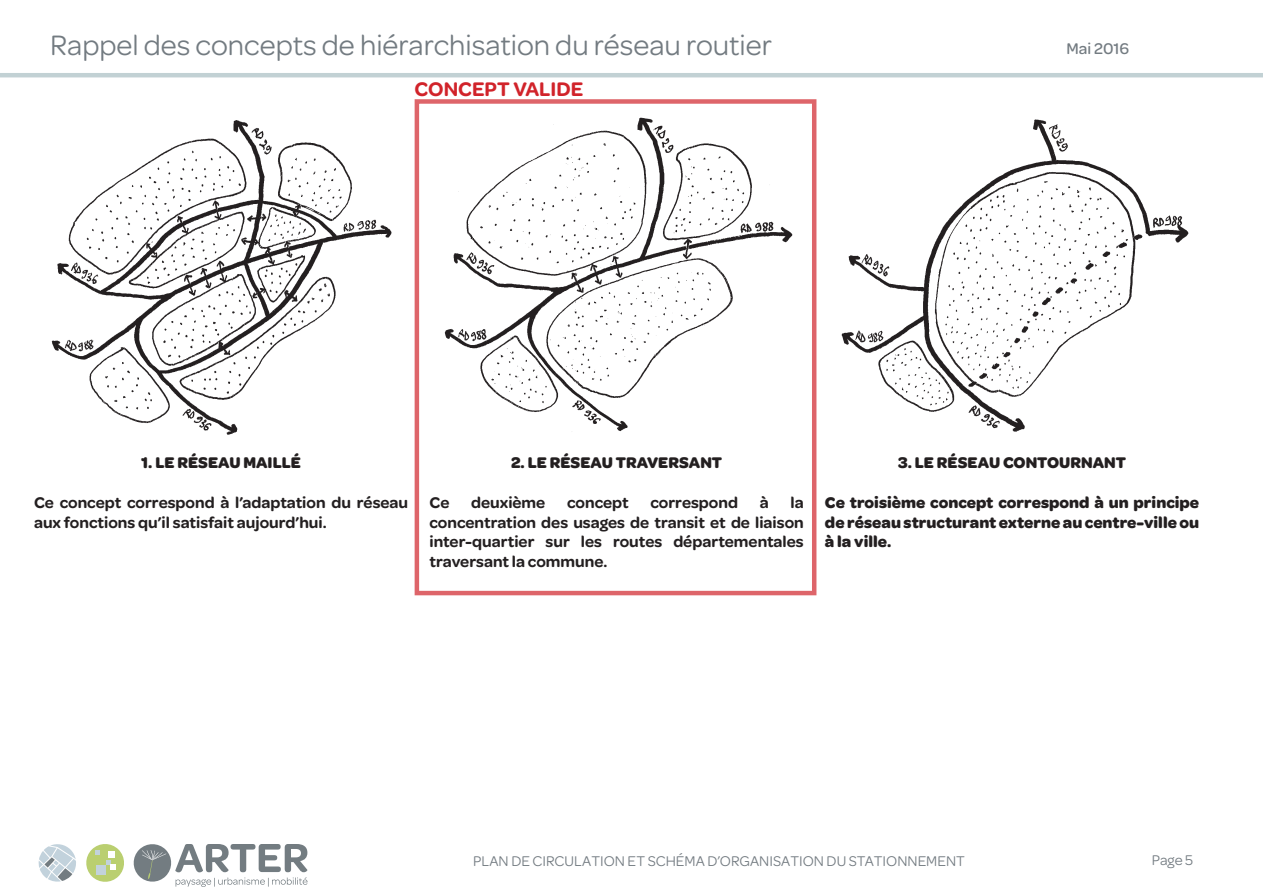
<style>
.page{position:relative;width:1263px;height:893px;background:#fff}
.page>*{position:absolute;margin:0;border:0;box-sizing:border-box;transform-origin:0 0}
.SOUS_TITRE{font:30px "Omnes";color:#737b81}
.t1{font:600 21px "Omnes";color:#d1232a}
.t2{font:600 16.5px/19.8px "Omnes";color:#231f20}
.LEGENDE{font:700 16.5px/19.8px "Omnes";color:#231f20;text-align:justify}
.t3{font:500 16.5px "Omnes";color:#737b81}
.t4{font:15px "Omnes";color:#737b81}
</style>
<div class="page">
<svg style="left:86px;top:844px;width:38px;height:38px"></svg>
<div style="left:96px;top:865px;width:9px;height:9px;background:#c2d2dc"></div>
<svg style="left:38px;top:844px;width:38px;height:38px"></svg>
<svg style="left:133px;top:844px;width:175px;height:43px"></svg>
<hr style="left:0;top:73px;width:1263px;height:4px;background:#c2d1d4">
<img style="left:51px;top:120px;width:341px;height:315px">
<img style="left:444px;top:117px;width:349px;height:315px">
<img style="left:841px;top:119px;width:348px;height:313px">
<p class="SOUS_TITRE" style="left:50px;top:25px;width:723px">Rappel des concepts de hiérarchisation du réseau routier</p>
<p class="t3" style="left:1066px;top:37px;width:64px">Mai 2016</p>
<p class="t1" style="left:415px;top:74px;width:170px">CONCEPT VALIDE</p>
<p class="LEGENDE" style="left:141px;top:452px;width:161px">1. LE RÉSEAU MAILLÉ</p>
<p class="t2" style="left:34px;top:491px;width:376px">Ce concept correspond à l’adaptation du réseau aux fonctions qu’il satisfait aujourd’hui.</p>
<p class="LEGENDE" style="left:511px;top:452px;width:213px">2. LE RÉSEAU TRAVERSANT</p>
<p class="t2" style="left:429px;top:491px;width:21px">Ce</p>
<p class="t2" style="left:471px;top:491px;width:76px">deuxième</p>
<p class="t2" style="left:567px;top:491px;width:63px">concept</p>
<p class="t2" style="left:650px;top:491px;width:89px">correspond</p>
<p class="t2" style="left:760px;top:491px;width:11px">à</p>
<p class="t2" style="left:429px;top:491px;width:376px;text-align:justify;text-indent:361px">la concentration des usages de transit et de liaison inter-quartier sur les routes départementales traversant la commune.</p>
<p class="LEGENDE" style="left:898px;top:452px;width:229px">3. LE RÉSEAU CONTOURNANT</p>
<p class="LEGENDE" style="left:825px;top:492px;width:376px">Ce troisième concept correspond à un principe de réseau structurant externe au centre-ville ou à la ville.</p>
<p class="t4" style="left:473px;top:850px;width:493px">PLAN DE CIRCULATION ET SCHÉMA D’ORGANISATION DU STATIONNEMENT</p>
<p class="t4" style="left:1152px;top:849px;width:43px">Page 5</p>
</div>
